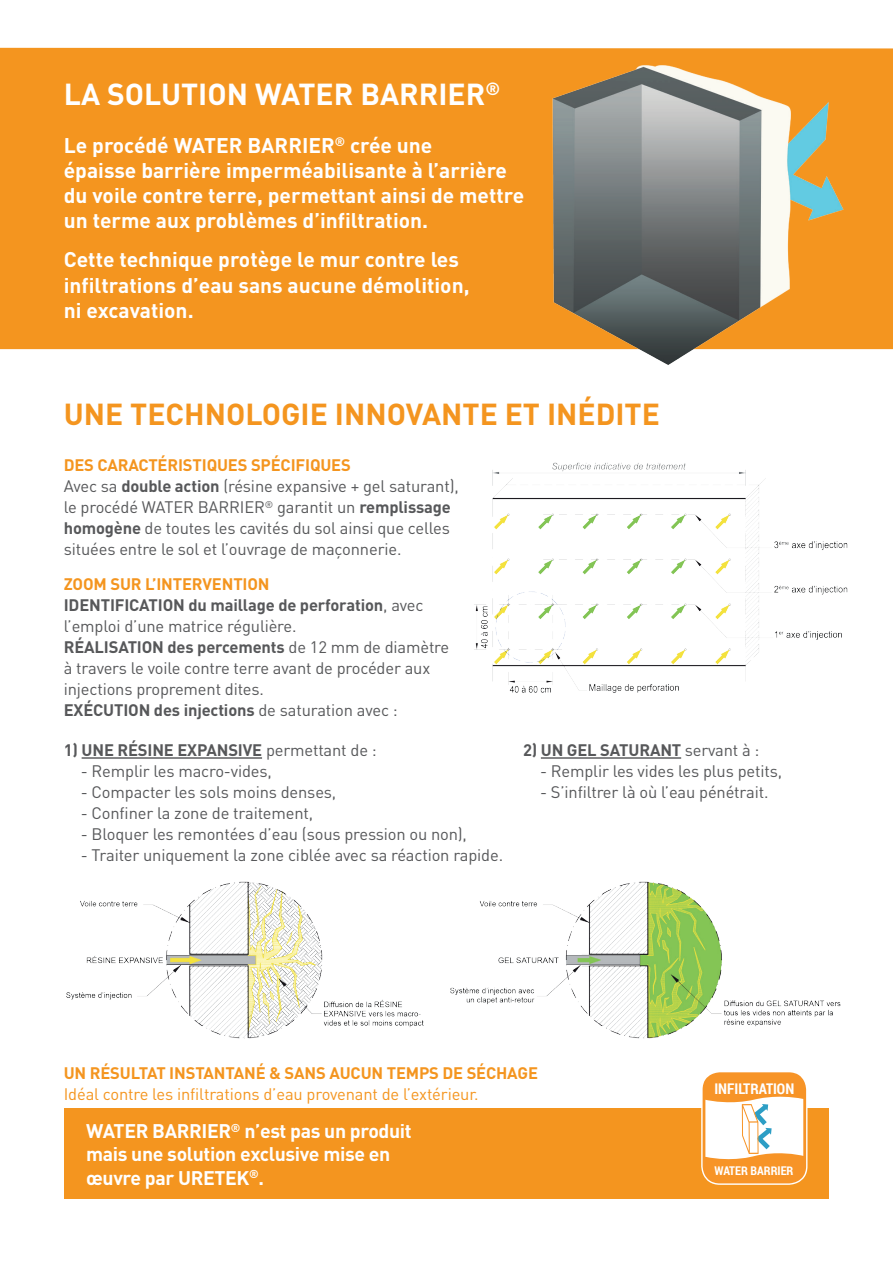
<style>
.page{position:relative;width:893px;height:1263px;background:#fff}
.page>*{position:absolute;margin:0;border:0;box-sizing:border-box;transform-origin:0 0}
.t1{font:700 30px "DIN";color:#f4951f}
.t2{font:700 30px "DIN";color:#fff}
.t3{font:700 21px/25.2px "DIN";color:#fff}
.t4{font:700 19.5px/23.4px "DIN";letter-spacing:-.02em;color:#fff}
.t5{font:16.5px/21px "DIN";letter-spacing:-.01em;color:#57585a}
.t6{font:700 16.5px "DIN";letter-spacing:-.01em;color:#57585a}
.t7{font:16.5px "DIN";letter-spacing:-.01em;color:#f4951f}
.t8{font:700 16.5px "DIN";letter-spacing:-.01em;color:#f4951f}
.t9{font:700 14.7px "Roboto Condensed";color:#fff}
.t10{font:700 12px "Roboto Condensed";color:#fff}
.s1{font-weight:700;color:#f4951f}
.s2{font-weight:700}
.s3{font-weight:400}
</style>
<div class="page">
<div style="left:0;top:48px;width:893px;height:301px;background:#f4951f"></div>
<div style="left:65px;top:1108px;width:764px;height:90px;background:#f4951f"></div>
<img style="left:480px;top:48px;width:395px;height:317px">
<img style="left:474px;top:462px;width:374px;height:231px">
<img style="left:66px;top:881px;width:775px;height:157px">
<svg style="left:701px;top:1072px;width:106px;height:113px"></svg>
<div style="left:64px;top:80px;width:481px;height:30px;background:#f4951f"></div>
<hr style="left:82px;top:757px;width:180px;height:2px;background:#57585a">
<hr style="left:541px;top:757px;width:140px;height:2px;background:#57585a">
<h1 class="t2" style="left:64px;top:74px;width:438px">LA SOLUTION WATER BARRIER<sup>®</sup></h1>
<p class="t3" style="left:64px;top:132px;width:462px">Le procédé WATER BARRIER<sup>®</sup> crée une<br>épaisse barrière imperméabilisante à l’arrière du voile contre terre, permettant ainsi de mettre un terme aux problèmes d’infiltration.</p>
<p class="t3" style="left:64px;top:246px;width:407px">Cette technique protège le mur contre les infiltrations d’eau sans aucune démolition, ni excavation.</p>
<h1 class="t1" style="left:64px;top:394px;width:598px">UNE TECHNOLOGIE INNOVANTE ET INÉDITE</h1>
<p class="t5" style="left:64px;top:454px;width:396px"><span class="s1">DES CARACTÉRISTIQUES SPÉCIFIQUES<br></span>Avec sa <span class="s2">double action</span> (résine expansive + gel saturant), le procédé WATER BARRIER<sup>®</sup> garantit un <span class="s2">remplissage homogène</span> de toutes les cavités du sol ainsi que celles situées entre le sol et l’ouvrage de maçonnerie.</p>
<p class="t5" style="left:64px;top:573px;width:387px"><span class="s1">ZOOM SUR L’INTERVENTION<br></span><span class="s2">IDENTIFICATION du maillage de perforation</span>, avec l’emploi d’une matrice régulière.<br><span class="s2">RÉALISATION des percements</span> de 12 mm de diamètre à travers le voile contre terre avant de procéder aux injections proprement dites.<br><span class="s2">EXÉCUTION des injections</span> de saturation avec :</p>
<p class="t6" style="left:64px;top:739px;width:314px">1) UNE RÉSINE EXPANSIVE <span class="s3">permettant de :</span></p>
<p class="t5" style="left:81px;top:760px;width:192px">- Remplir les macro-vides,</p>
<p class="t5" style="left:81px;top:781px;width:257px">- Compacter les sols moins denses,</p>
<p class="t5" style="left:81px;top:802px;width:234px">- Confiner la zone de traitement,</p>
<p class="t5" style="left:81px;top:823px;width:388px">- Bloquer les remontées d’eau (sous pression ou non),</p>
<p class="t5" style="left:81px;top:844px;width:424px">- Traiter uniquement la zone ciblée avec sa réaction rapide.</p>
<p class="t6" style="left:523px;top:739px;width:238px">2) UN GEL SATURANT <span class="s3">servant à :</span></p>
<p class="t5" style="left:540px;top:760px;width:244px">- Remplir les vides les plus petits,</p>
<p class="t5" style="left:540px;top:781px;width:230px">- S’infiltrer là où l’eau pénétrait.</p>
<p class="t8" style="left:64px;top:1062px;width:476px">UN RÉSULTAT INSTANTANÉ &amp; SANS AUCUN TEMPS DE SÉCHAGE</p>
<p class="t7" style="left:64px;top:1084px;width:416px">Idéal contre les infiltrations d’eau provenant de l’extérieur.</p>
<p class="t4" style="left:86px;top:1118px;width:327px">WATER BARRIER<sup>®</sup> n’est pas un produit mais une solution exclusive mise en œuvre par URETEK<sup>®</sup>.</p>
<p class="t9" style="left:714px;top:1078px;width:81px">INFILTRATION</p>
<p class="t10" style="left:714px;top:1163px;width:80px">WATER BARRIER</p>
</div>
